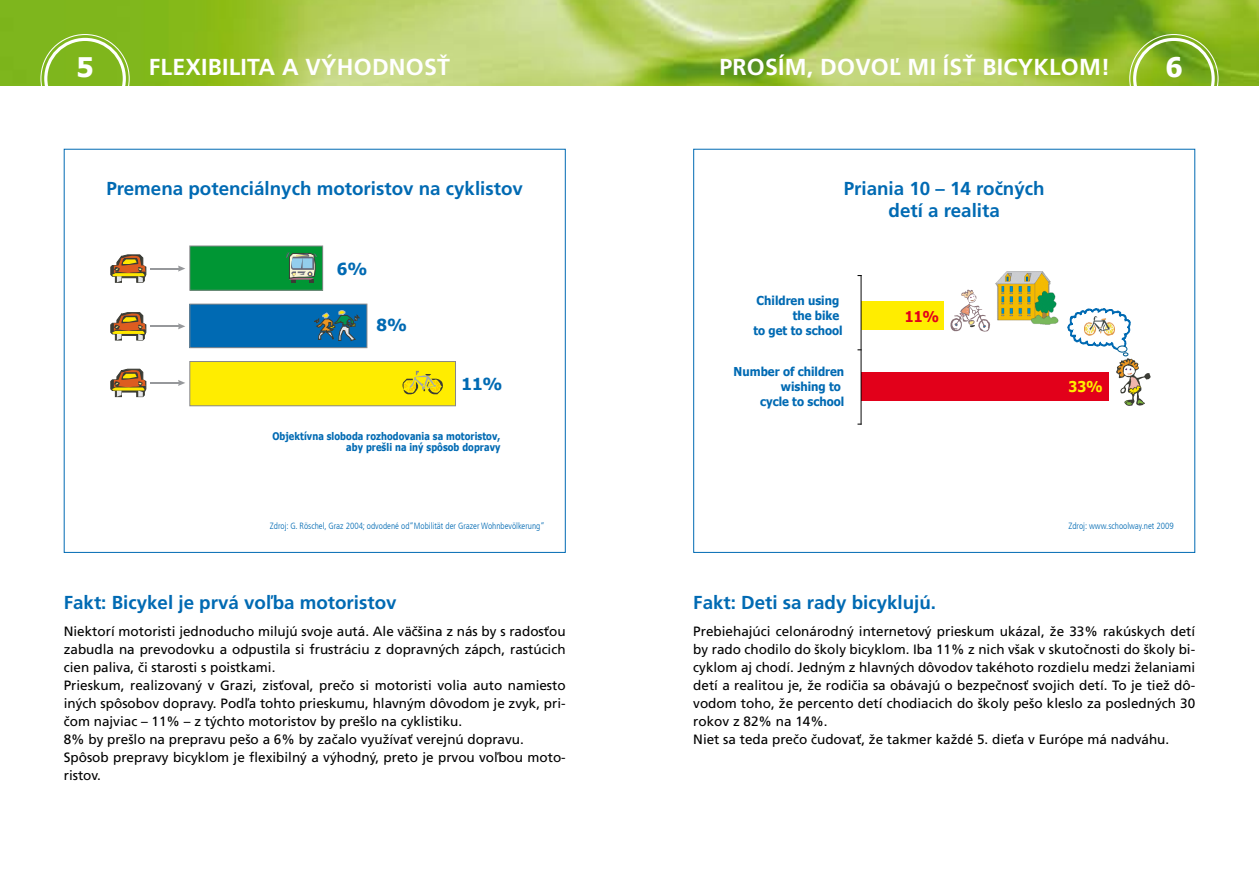
<style>
.page{position:relative;width:1259px;height:893px;background:#fff}
.page>*{position:absolute;margin:0;border:0;box-sizing:border-box;transform-origin:0 0}
.t1{font:700 27px "Tahoma";color:#fff}
.t2{font:700 23.1px "Frutiger LT Com";letter-spacing:.01em;color:#fff}
.t3{font:700 18.75px/22.5px "Frutiger LT Com";color:#006ab3;text-align:center}
.t4{font:700 16.65px "Tahoma";color:#006ab3}
.t5{font:700 14.85px "Tahoma";color:#e2001a;scale:.93 1}
.t6{font:700 14.85px "Tahoma";color:#ffed00;scale:.93 1}
.t7{font:13.5px/18px "Frutiger LT Com";color:#000}
.t8{font:700 12.3px/14.7px "Tahoma";color:#006ab3;text-align:right;scale:.93 1}
.t9{font:700 10.5px/11.1px "Tahoma";letter-spacing:.01em;color:#006ab3;text-align:right;scale:.88 1}
.t10{font:300 condensed 9px "Frutiger LT Com";color:#006ab3}
</style>
<div class="page">
<img style="left:0;top:0;width:1259px;height:85px">
<div style="left:44px;top:38px;width:82px;height:81px;border:3px solid #fff;border-radius:50%"></div>
<div style="left:1133px;top:38px;width:81px;height:81px;border:3px solid #fff;border-radius:50%"></div>
<div style="left:190px;top:246px;width:133px;height:44px;background:#009634"></div>
<div style="left:189px;top:246px;width:134px;height:45px;border:1px solid #87888a"></div>
<div style="left:190px;top:304px;width:177px;height:44px;background:#006ab3"></div>
<div style="left:189px;top:304px;width:178px;height:44px;border:1px solid #87888a"></div>
<div style="left:190px;top:361px;width:265px;height:45px;background:#ffed00"></div>
<div style="left:189px;top:361px;width:267px;height:45px;border:1px solid #87888a"></div>
<svg style="left:402px;top:371px;width:41px;height:23px"></svg>
<svg style="left:286px;top:252px;width:31px;height:31px"></svg>
<svg style="left:314px;top:310px;width:46px;height:31px"></svg>
<svg style="left:110px;top:254px;width:37px;height:29px"></svg>
<hr style="left:150px;top:268px;width:32px;height:1px;background:#96989b">
<svg style="left:178px;top:265px;width:7px;height:7px"></svg>
<svg style="left:111px;top:312px;width:36px;height:29px"></svg>
<hr style="left:150px;top:326px;width:32px;height:1px;background:#96989b">
<svg style="left:178px;top:323px;width:7px;height:6px"></svg>
<svg style="left:111px;top:368px;width:36px;height:29px"></svg>
<hr style="left:150px;top:382px;width:32px;height:2px;background:#96989b">
<svg style="left:178px;top:380px;width:7px;height:6px"></svg>
<div style="left:861px;top:302px;width:82px;height:28px;background:#ffed00"></div>
<div style="left:861px;top:373px;width:247px;height:28px;background:#e2001a"></div>
<hr style="left:860px;top:276px;width:1px;height:148px;background:#000">
<svg style="left:950px;top:289px;width:41px;height:43px"></svg>
<img style="left:995px;top:271px;width:64px;height:54px">
<svg style="left:1067px;top:308px;width:83px;height:98px"></svg>
<h2 class="t2" style="left:719px;top:54px;width:392px">Prosím, dovoľ mi ísť bicyklom!</h2>
<h2 class="t2" style="left:149px;top:54px;width:303px">Flexibilita a výhodnosť</h2>
<h1 class="t1" style="left:76px;top:48px;width:19px">5</h1>
<h1 class="t1" style="left:1165px;top:48px;width:19px">6</h1>
<h3 class="t3" style="left:106px;top:177px;width:418px">Premena potenciálnych motoristov na cyklistov</h3>
<p class="t4" style="left:337px;top:257px;width:32px">6%</p>
<p class="t4" style="left:376px;top:314px;width:32px">8%</p>
<p class="t4" style="left:461px;top:372px;width:43px">11%</p>
<p class="t9" style="left:272px;top:430px;width:261px">Objektívna sloboda rozhodovania sa motoristov, aby prešli na iný spôsob dopravy</p>
<p class="t10" style="left:270px;top:521px;width:276px">Zdroj: G. Röschel, Graz 2004; odvodené od“Mobilität der Grazer Wohnbevölkerung”</p>
<h3 class="t3" style="left:64px;top:592px;width:334px">Fakt: Bicykel je prvá voľba motoristov</h3>
<p class="t7" style="left:64px;top:622px;width:503px">Niektorí motoristi jednoducho milujú svoje autá. Ale väčšina z nás by s radosťou zabudla na prevodovku a odpustila si frustráciu z dopravných zápch, rastúcich cien paliva, či starosti s poistkami.<br>Prieskum, realizovaný v Grazi, zisťoval, prečo si motoristi volia auto namiesto iných spôsobov dopravy. Podľa tohto prieskumu, hlavným dôvodom je zvyk, pri&shy;čom najviac – 11% – z týchto motoristov by prešlo na cyklistiku.<br>8% by prešlo na prepravu pešo a 6% by začalo využívať verejnú dopravu.<br>Spôsob prepravy bicyklom je flexibilný a výhodný, preto je prvou voľbou moto&shy;ristov.</p>
<h3 class="t3" style="left:844px;top:177px;width:202px">Priania 10 – 14 ročných detí a realita</h3>
<p class="t8" style="left:753px;top:293px;width:97px">Children using the bike<br>to get to school</p>
<p class="t8" style="left:733px;top:364px;width:120px">Number of children wishing to<br>cycle to school</p>
<p class="t5" style="left:905px;top:306px;width:38px">11%</p>
<p class="t6" style="left:1068px;top:377px;width:38px">33%</p>
<p class="t10" style="left:1068px;top:521px;width:107px">Zdroj: www.schoolway.net 2009</p>
<h3 class="t3" style="left:693px;top:592px;width:244px">Fakt: Deti sa rady bicyklujú.</h3>
<p class="t7" style="left:693px;top:622px;width:503px">Prebiehajúci celonárodný internetový prieskum ukázal, že 33% rakúskych detí by rado chodilo do školy bicyklom. Iba 11% z nich však v skutočnosti do školy bi&shy;cyklom aj chodí. Jedným z hlavných dôvodov takéhoto rozdielu medzi želaniami detí a realitou je, že rodičia sa obávajú o bezpečnosť svojich detí. To je tiež dô&shy;vodom toho, že percento detí chodiacich do školy pešo kleslo za posledných 30 rokov z 82% na 14%.<br>Niet sa teda prečo čudovať, že takmer každé 5. dieťa v Európe má nadváhu.</p>
</div>
